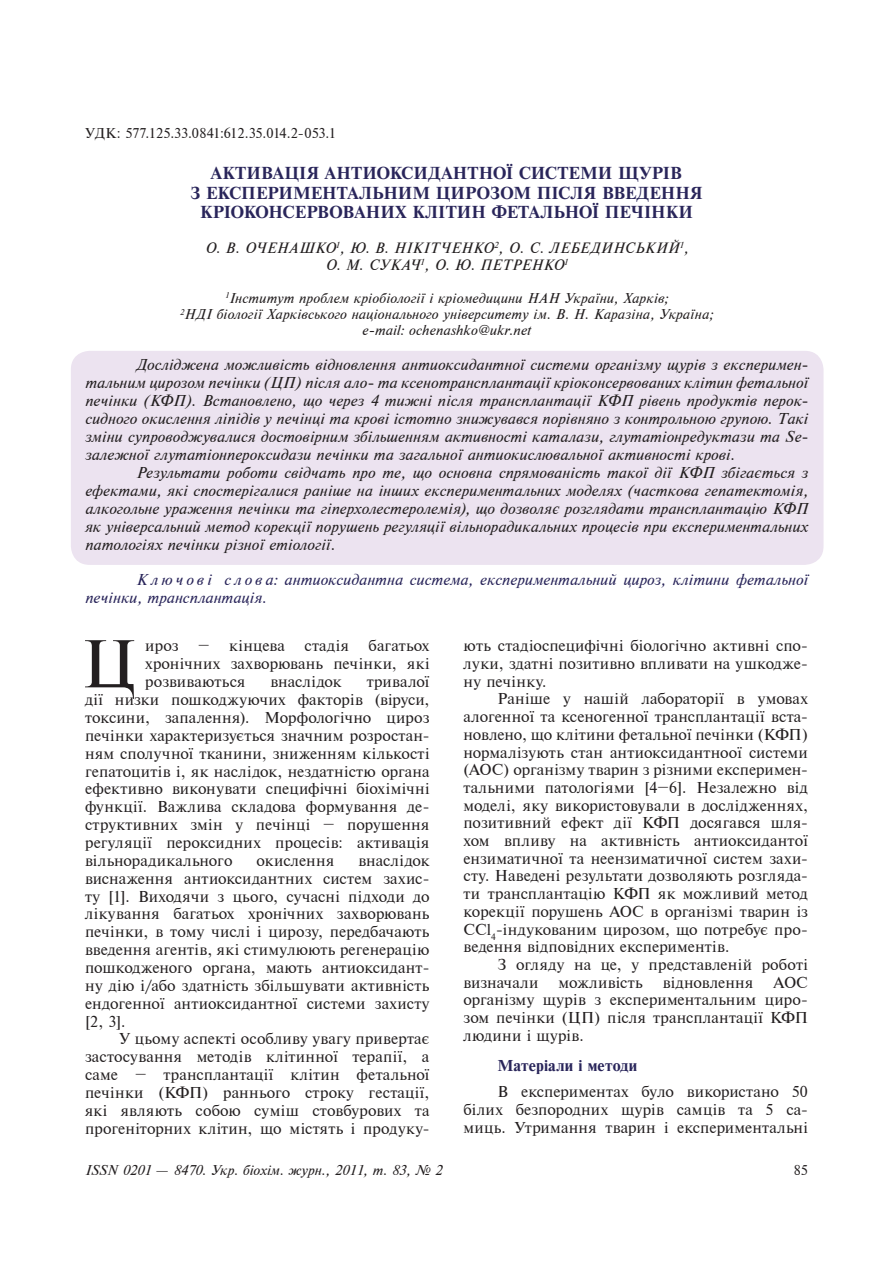
<style>
.page{position:relative;width:893px;height:1263px;background:#fff}
.page>*{position:absolute;margin:0;border:0;box-sizing:border-box;transform-origin:0 0}
.t1{font:63.45px "Newton C";color:#231f20}
.t2{font:16.5px/19.8px "Newton C Bold";letter-spacing:.01em;color:#29255a;text-align:center}
.t3{font:15px/17.9px "Newton C";letter-spacing:.01em;color:#231f20;text-align:justify}
.t4{font:15px/18px "Newton C Italic";color:#231f20;text-align:justify}
.t5{font:15px/18px "Newton C Italic";color:#29255a}
.t6{font:15px "Newton C Bold";color:#29255a}
.t7{font:14.25px/17.1px "Newton C Italic";letter-spacing:.025em;color:#231f20;text-align:center}
.t8{font:13.5px/16.2px "Newton C Italic";letter-spacing:.005em;color:#231f20}
.t9{font:13.5px "Newton C";letter-spacing:-.01em;color:#231f20}
.s1{font-family:"Newton C"}
</style>
<div class="page">
<div style="left:72px;top:352px;width:751px;height:212px;background:#ece3f0;border-radius:18px"></div>
<div style="left:71px;top:351px;width:752px;height:214px;border:2px solid #ece3f0;border-radius:18px"></div>
<p class="t9" style="left:85px;top:125px;width:252px">УДК: 577.125.33.0841:612.35.014.2-053.1</p>
<p class="t2" style="left:190px;top:163px;width:514px">Активація антиоксидантної системи щурів<br>з експериментальним цирозом після введення кріоконсервованих клітин фетальної печінки</p>
<p class="t7" style="left:205px;top:239px;width:485px">О. В. Оченашко<sup>1</sup>, Ю. В. Нікітченко<sup>2</sup>, О. С. Лебединський<sup>1</sup>,<br>О. М. Сукач<sup>1</sup>, О. Ю. Петренко<sup>1</sup></p>
<p class="t8" style="left:225px;top:290px;width:315px"><sup>1</sup>Інститут проблем кріобіології і кріомедицини НАН</p>
<p class="t8" style="left:564px;top:290px;width:106px">України, Харків;</p>
<p class="t8" style="left:180px;top:306px;width:16px"><sup>2</sup>НДІ</p>
<p class="t8" style="left:362px;top:306px;width:353px;text-indent:-146px">біології Харківського національного університету ім. В. Н. Каразіна, Україна; e-mail: ochenashko@ukr.net</p>
<p class="t4" style="left:85px;top:356px;width:725px;text-indent:51px">Досліджена можливість відновлення антиоксидантної системи організму щурів з експеримен&shy;тальним цирозом печінки (ЦП) після ало- та ксенотрансплантації кріоконсервованих клітин фетальної печінки (КФП). Встановлено, що через 4 тижні після трансплантації КФП рівень продуктів перок&shy;сидного окислення ліпідів у печінці та крові істотно знижувався порівняно з контрольною групою. Такі зміни супроводжувалися достовірним збільшенням активності каталази, глутатіонредуктази та Se&shy;залежної глутатіонпероксидази печінки та загальної антиокислювальної активності крові.</p>
<p class="t4" style="left:85px;top:464px;width:724px;text-indent:51px">Результати роботи свідчать про те, що основна спрямованість такої дії КФП збігається з ефектами, які спостерігалися раніше на інших експериментальних моделях (часткова гепатектомія, алкогольне ураження печінки та гіперхолестеролемія), що дозволяє розглядати трансплантацію КФП як універсальний метод корекції порушень регуляції вільнорадикальних процесів при експериментальних патологіях печінки різної етіології.</p>
<p class="t5" style="left:85px;top:571px;width:724px;text-indent:51px">К л ю ч о в і с л о в а: антиоксидантна система, експериментальний цироз, клітини фетальної печінки, трансплантація.</p>
<h1 class="t1" style="left:82px;top:627px;width:56px">Ц</h1>
<p class="t3" style="left:145px;top:637px;width:35px">ироз</p>
<p class="t3" style="left:198px;top:637px;width:88px">– кінцева</p>
<p class="t3" style="left:305px;top:637px;width:46px">стадія</p>
<p class="t3" style="left:463px;top:637px;width:346px">ють стадіоспецифічні біологічно активні спо&shy;луки, здатні позитивно впливати на ушкодже&shy;ну печінку.</p>
<p class="t3" style="left:463px;top:690px;width:346px;text-indent:34px">Раніше у нашій лабораторії в умовах алогенної та ксеногенної трансплантації вста&shy;новлено, що клітини фетальної печінки (КФП) нормалізують стан антиоксидантноої системи (АОС) організму тварин з різними експеримен&shy;тальними патологіями [4–6]. Незалежно від моделі, яку використовували в дослідженнях, позитивний ефект дії КФП досягався шля&shy;хом впливу на активність антиоксидантої ензиматичної та неензиматичної систем захи&shy;сту. Наведені результати дозволяють розгляда&shy;ти трансплантацію КФП як можливий метод корекції порушень АОС в організмі тварин із CCl<sub>4</sub>-індукованим цирозом, що потребує про&shy;ведення відповідних експериментів.</p>
<p class="t3" style="left:463px;top:956px;width:346px;text-indent:34px">З огляду на це, у представленій роботі визначали</p>
<p class="t3" style="left:145px;top:637px;width:286px;text-indent:223px">багатьох хронічних захворювань печінки, які розвиваються</p>
<p class="t3" style="left:85px;top:673px;width:346px;text-indent:282px">тривалої дії низки пошкоджуючих факторів (віруси, токсини, запалення). Морфологічно цироз печінки характеризується значним розростан&shy;ням сполучної тканини, зниженням кількості гепатоцитів і, як наслідок, нездатністю органа ефективно виконувати специфічні біохімічні функції. Важлива складова формування де&shy;структивних змін у печінці – порушення регуляції пероксидних процесів: активація вільнорадикального</p>
<p class="t3" style="left:270px;top:673px;width:73px">внаслідок</p>
<p class="t3" style="left:85px;top:851px;width:346px;text-align:left;text-indent:273px">внаслідок виснаження антиоксидантних систем захис&shy;ту [1]. Виходячи з цього, сучасні підходи до лікування багатьох хронічних захворювань печінки, в тому числі і цирозу, передбачають введення агентів, які стимулюють регенерацію пошкодженого органа, мають антиоксидант&shy;ну дію і/або здатність збільшувати активність ендогенної антиоксидантної системи захисту [2, 3].</p>
<p class="t3" style="left:85px;top:1030px;width:346px;text-indent:34px">У цьому аспекті особливу увагу привертає застосування методів клітинної терапії, а саме – трансплантації клітин фетальної печінки (КФП) раннього строку гестації, які являють собою суміш стовбурових та прогеніторних клітин, що містять і продуку-</p>
<p class="t3" style="left:257px;top:851px;width:79px">окислення</p>
<p class="t3" style="left:463px;top:973px;width:346px;text-indent:310px">АОС організму щурів з експериментальним циро&shy;зом печінки (ЦП) після трансплантації КФП людини і щурів.</p>
<p class="t6" style="left:497px;top:1057px;width:141px">Матеріали і методи</p>
<p class="t3" style="left:463px;top:1083px;width:346px;text-indent:34px">В експериментах було використано 50 білих безпородних щурів самців та 5 са&shy;миць. Утримання тварин і експериментальні</p>
<p class="t3" style="left:559px;top:973px;width:85px">можливість</p>
<p class="t3" style="left:663px;top:973px;width:92px">відновлення</p>
<p class="t8" style="left:85px;top:1162px;width:358px">ISSN 0201 <span class="s1">—</span> 8470. Укр. біохім. журн., 2011, т. 83, № 2</p>
<p class="t9" style="left:794px;top:1163px;width:16px">85</p>
</div>
